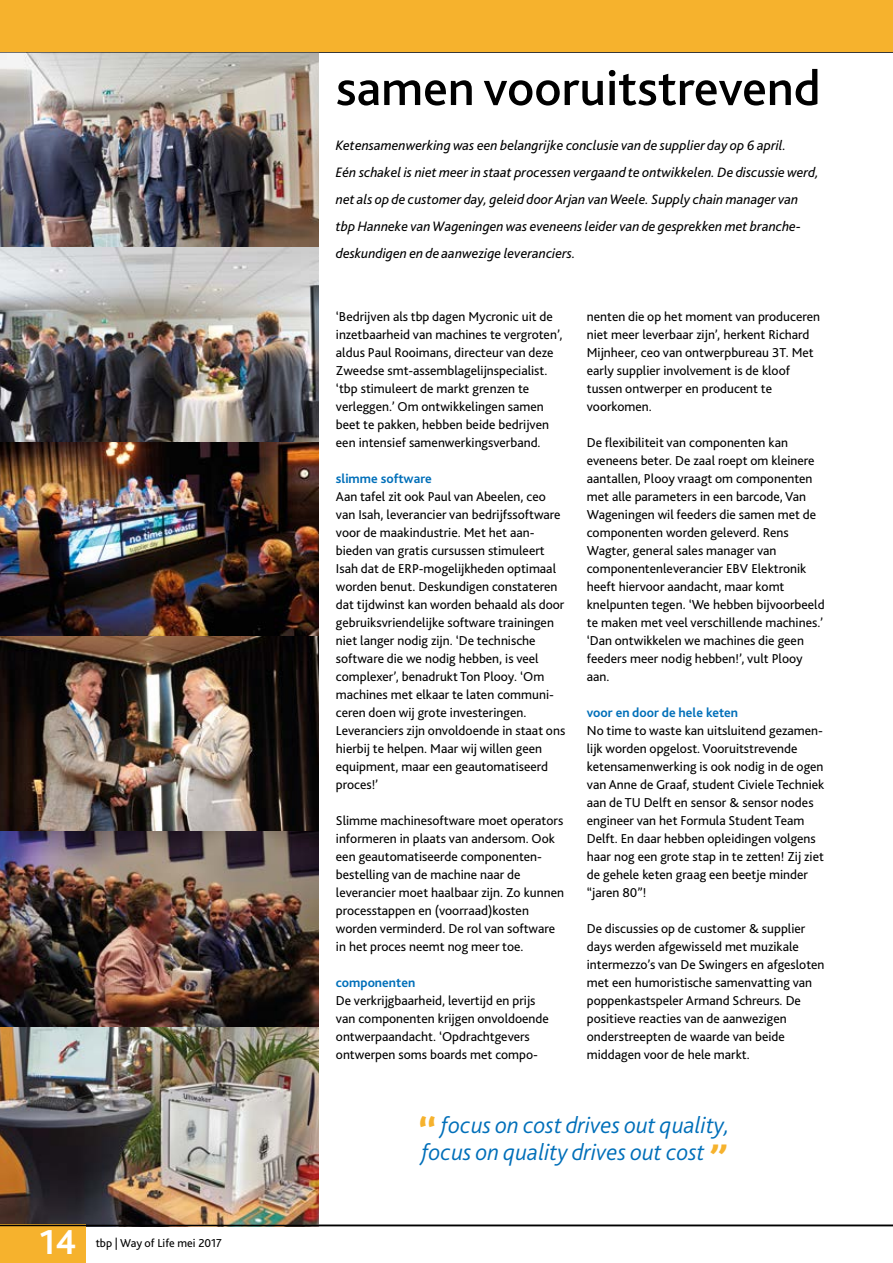
<style>
.page{position:relative;width:893px;height:1263px;background:#fff}
.page>*{position:absolute;margin:0;border:0;box-sizing:border-box;transform-origin:0 0}
.t1{font:500 51px "Bliss 2";color:#000}
.t2{font:700 36px "Bliss 2";color:#fff}
.t3{font:italic 300 24px/27px "Bliss 2";color:#006fb9}
.t4{font:italic 14.25px/27px "Bliss 2";color:#000}
.t5{font:13.5px/18px "Bliss 2";color:#000}
.t6{font:700 13.5px "Bliss 2";color:#006fb9}
.t7{font:12px "Bliss 2";color:#000}
.s1{font-weight:800;font-size:37.5px;color:#f6b22d}
.s2{font-weight:800;font-size:36px;color:#f6b22d}
</style>
<div class="page">
<img style="left:0;top:1026px;width:319px;height:199px">
<img style="left:0;top:53px;width:319px;height:194px">
<img style="left:0;top:247px;width:319px;height:195px">
<img style="left:0;top:442px;width:319px;height:195px">
<img style="left:0;top:637px;width:319px;height:194px">
<img style="left:0;top:831px;width:319px;height:195px">
<hr style="left:0;top:51px;width:893px;height:2px;background:#000">
<div style="left:0;top:1225px;width:85px;height:38px;background:#f6b22d"></div>
<hr style="left:0;top:1225px;width:893px;height:1px;background:#000">
<div style="left:0;top:0;width:893px;height:51px;background:#f6b22d"></div>
<h2 class="t2" style="left:39px;top:1220px;width:39px">14</h2>
<p class="t7" style="left:96px;top:1235px;width:128px">tbp | Way of Life mei 2017</p>
<h1 class="t1" style="left:336px;top:56px;width:486px">samen vooruitstrevend</h1>
<p class="t4" style="left:336px;top:131px;width:484px">Ketensamenwerking was een belangrijke conclusie van de supplier day op 6 april.<br>Eén schakel is niet meer in staat processen vergaand te ontwikkelen. De discussie werd, net als op de customer day, geleid door Arjan van Weele. Supply chain manager van tbp Hanneke van Wageningen was eveneens leider van de gesprekken met branche&shy;deskundigen en de aanwezige leveranciers.</p>
<p class="t5" style="left:336px;top:307px;width:228px">‘Bedrijven als tbp dagen Mycronic uit de inzetbaarheid van machines te vergroten’, aldus Paul Rooimans, directeur van deze Zweedse smt-assemblagelijnspecialist. ‘tbp stimuleert de markt grenzen te verleggen.’ Om ontwikkelingen samen beet te pakken, hebben beide bedrijven een intensief samenwerkingsverband.</p>
<p class="t6" style="left:336px;top:470px;width:97px">slimme software</p>
<p class="t5" style="left:336px;top:487px;width:231px">Aan tafel zit ook Paul van Abeelen, ceo van Isah, leverancier van bedrijfssoftware voor de maakindustrie. Met het aan&shy;bieden van gratis cursussen stimuleert Isah dat de ERP-mogelijkheden optimaal worden benut. Deskundigen constateren dat tijdwinst kan worden behaald als door gebruiksvriendelijke software trainingen niet langer nodig zijn. ‘De technische software die we nodig hebben, is veel complexer’, benadrukt Ton Plooy. ‘Om machines met elkaar te laten communi&shy;ceren doen wij grote investeringen.<br>Leveranciers zijn onvoldoende in staat ons hierbij te helpen. Maar wij willen geen equipment, maar een geautomatiseerd proces!’</p>
<p class="t5" style="left:336px;top:811px;width:230px">Slimme machinesoftware moet operators informeren in plaats van andersom. Ook een geautomatiseerde componenten&shy;bestelling van de machine naar de leverancier moet haalbaar zijn. Zo kunnen processtappen en (voorraad)kosten worden verminderd. De rol van software in het proces neemt nog meer toe.</p>
<p class="t6" style="left:336px;top:974px;width:81px">componenten</p>
<p class="t5" style="left:336px;top:991px;width:214px">De verkrijgbaarheid, levertijd en prijs van componenten krijgen onvoldoende ontwerpaandacht. ‘Opdrachtgevers ontwerpen soms boards met compo-</p>
<p class="t5" style="left:587px;top:307px;width:235px">nenten die op het moment van produceren niet meer leverbaar zijn’, herkent Richard Mijnheer, ceo van ontwerpbureau 3T. Met early supplier involvement is de kloof tussen ontwerper en producent te voorkomen.</p>
<p class="t5" style="left:587px;top:433px;width:239px">De flexibiliteit van componenten kan eveneens beter. De zaal roept om kleinere aantallen, Plooy vraagt om componenten met alle parameters in een barcode, Van Wageningen wil feeders die samen met de componenten worden geleverd. Rens Wagter, general sales manager van componentenleverancier EBV Elektronik heeft hiervoor aandacht, maar komt knelpunten tegen. ‘We hebben bijvoorbeeld te maken met veel verschillende machines.’ ‘Dan ontwikkelen we machines die geen feeders meer nodig hebben!’, vult Plooy aan.</p>
<p class="t6" style="left:587px;top:704px;width:153px">voor en door de hele keten</p>
<p class="t5" style="left:587px;top:721px;width:239px">No time to waste kan uitsluitend gezamen&shy;lijk worden opgelost. Vooruitstrevende ketensamenwerking is ook nodig in de ogen van Anne de Graaf, student Civiele Techniek aan de TU Delft en sensor &amp; sensor nodes engineer van het Formula Student Team Delft. En daar hebben opleidingen volgens haar nog een grote stap in te zetten! Zij ziet de gehele keten graag een beetje minder “jaren 80”!</p>
<p class="t5" style="left:587px;top:919px;width:239px">De discussies op de customer &amp; supplier days werden afgewisseld met muzikale intermezzo’s van De Swingers en afgesloten met een humoristische samenvatting van poppenkastspeler Armand Schreurs. De positieve reacties van de aanwezigen onderstreepten de waarde van beide middagen voor de hele markt.</p>
<h3 class="t3" style="left:417px;top:1111px;width:315px"><span class="s1">“</span> focus on cost drives out quality, focus on quality drives out cost <span class="s2">”</span></h3>
</div>
